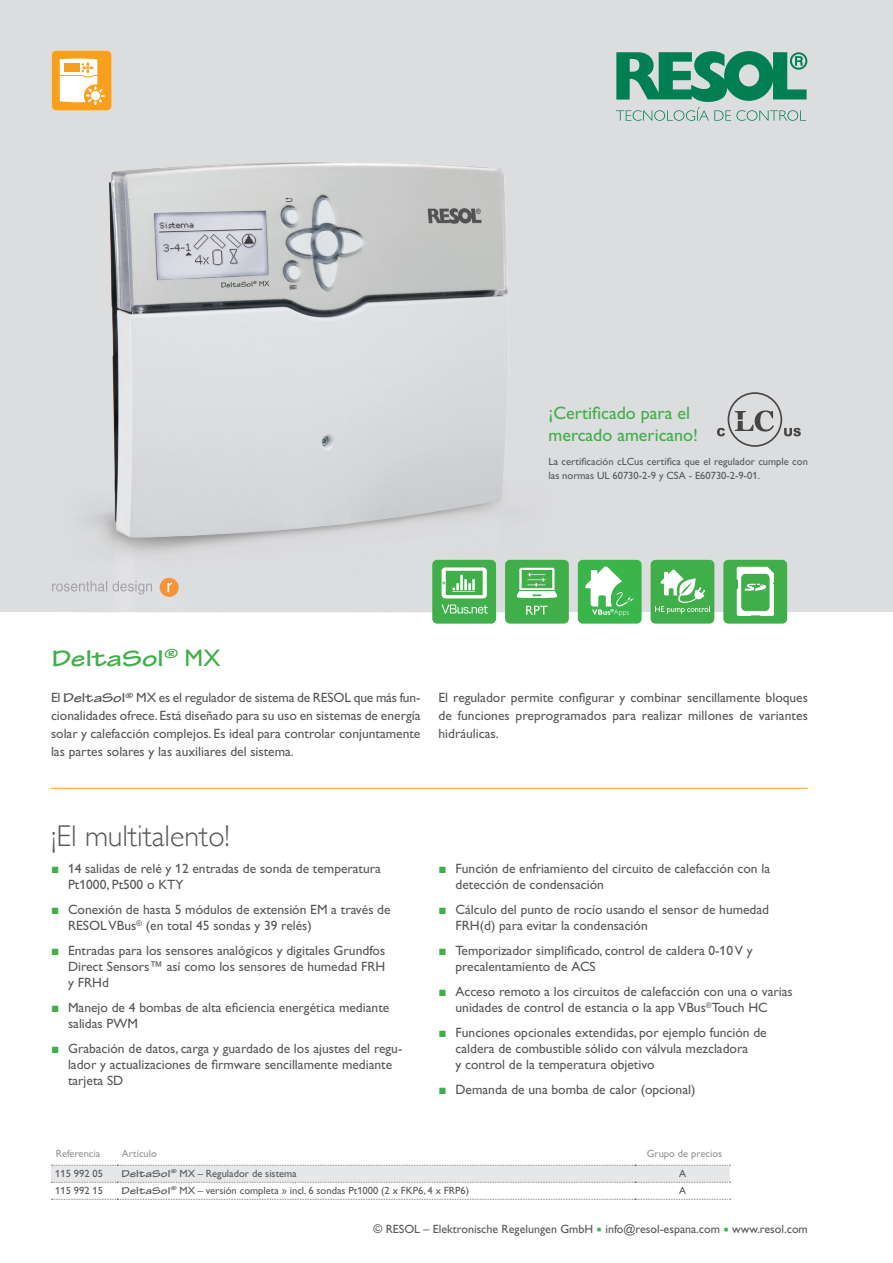
<style>
.page{position:relative;width:893px;height:1263px;background:#fff}
.page>*{position:absolute;margin:0;border:0;box-sizing:border-box;transform-origin:0 0}
.Überschrift_Produktb{font:300 30px "Gill Sans";color:#57585a}
.Überschrift_Produkt{font:700 expanded 24px "Tekton Pro";color:#40ae49}
._12_-_14pt_grün{font:18px/21.6px "Gill Alt One";color:#40ae49}
.Fließtext_9Pt{font:13.5px/16.2px "Gill Alt One";color:#57585a}
.Zusatztext_8PT_Grau{font:12px "Gill Alt One";color:#57585a}
.PL_TEXT{font:10.5px "Gill Alt One";color:#57585a}
.Zusatztext_8PT_Grau-2{font:10.5px/14.4px "Gill Alt One";color:#57585a}
.PB_ÜBERSCHRIFT{font:10.5px "Gill Alt One";color:#939598}
.s1{font-family:"Gill Alt One";font-weight:400;font-stretch:normal}
.s2{font-family:"Tekton Pro";font-weight:700;font-stretch:expanded}
.s3{font-family:"Arial";font-weight:700;color:#40ae49}
.s4{color:#40ae49}
</style>
<div class="page">
<div style="left:0;top:0;width:893px;height:611px;background:#dcdddf"></div>
<img style="left:36px;top:162px;width:539px;height:450px">
<svg style="left:52px;top:51px;width:60px;height:59px"></svg>
<div style="left:651px;top:560px;width:63px;height:64px;background:#40ae49;border-radius:5px"></div>
<svg style="left:655px;top:569px;width:55px;height:45px"></svg>
<svg style="left:578px;top:560px;width:64px;height:64px"></svg>
<div style="left:723px;top:560px;width:64px;height:64px;background:#40ae49;border-radius:5px"></div>
<svg style="left:737px;top:567px;width:37px;height:49px"></svg>
<div style="left:505px;top:560px;width:64px;height:64px;background:#40ae49;border-radius:5px"></div>
<svg style="left:526px;top:606px;width:21px;height:9px"></svg>
<svg style="left:516px;top:568px;width:41px;height:30px"></svg>
<div style="left:432px;top:560px;width:64px;height:64px;background:#40ae49;border-radius:5px"></div>
<svg style="left:442px;top:567px;width:45px;height:31px"></svg>
<hr style="left:460px;top:575px;width:3px;height:15px;background:#fff">
<svg style="left:442px;top:604px;width:46px;height:10px"></svg>
<hr style="left:51px;top:788px;width:757px;height:1px;background:#f89f1c">
<svg style="left:735px;top:410px;width:39px;height:21px"></svg>
<svg style="left:717px;top:428px;width:8px;height:8px"></svg>
<svg style="left:784px;top:428px;width:17px;height:8px"></svg>
<div style="left:728px;top:392px;width:54px;height:55px;border:2px solid #231f20;border-radius:50%"></div>
<svg style="left:51px;top:1164px;width:680px;height:36px"></svg>
<div style="left:160px;top:578px;width:19px;height:19px;background:#f69238;border-radius:50%"></div>
<svg style="left:168px;top:583px;width:4px;height:9px"></svg>
<svg style="left:52px;top:581px;width:100px;height:13px"></svg>
<svg style="left:616px;top:51px;width:191px;height:70px"></svg>
<p class="_12_-_14pt_grün" style="left:549px;top:402px;width:151px">¡Certificado para el mercado americano!</p>
<p class="Zusatztext_8PT_Grau-2" style="left:549px;top:454px;width:261px">La certificación cLCus certifica que el regulador cumple con las normas UL 60730-2-9 y CSA - E60730-2-9-01.</p>
<p class="Überschrift_Produkt" style="left:52px;top:644px;width:170px">DeltaSol<sup>®</sup> <span class="s1">MX</span></p>
<p class="Fließtext_9Pt" style="left:51px;top:688px;width:371px;line-height:18px;text-align:justify">El <span class="s2">DeltaSol</span><sup>®</sup> MX es el regulador de sistema de RESOL que más fun&shy;cionalidades ofrece. Está diseñado para su uso en sistemas de energía solar y calefacción complejos. Es ideal para controlar conjuntamente las partes solares y las auxiliares del sistema.</p>
<p class="Fließtext_9Pt" style="left:438px;top:688px;width:371px;line-height:18px;text-align:justify">El regulador permite configurar y combinar sencillamente bloques de funciones preprogramados para realizar millones de variantes hidráulicas.</p>
<p class="Überschrift_Produktb" style="left:51px;top:813px;width:180px">¡El multitalento!</p>
<p class="Fließtext_9Pt" style="left:68px;top:860px;width:314px;text-indent:-17px"><span class="s3">■</span> 14 salidas de relé y 12 entradas de sonda de temperatura<br>Pt1000, Pt500 o KTY</p>
<p class="Fließtext_9Pt" style="left:68px;top:901px;width:324px;text-indent:-17px"><span class="s3">■</span> Conexión de hasta 5 módulos de extensión EM a través de<br>RESOL VBus<sup>®</sup> (en total 45 sondas y 39 relés)</p>
<p class="Fließtext_9Pt" style="left:68px;top:942px;width:319px;text-align:justify;text-indent:-17px"><span class="s3">■</span> Entradas para los sensores analógicos y digitales Grundfos Direct Sensors™ así como los sensores de humedad FRH y FRHd</p>
<p class="Fließtext_9Pt" style="left:68px;top:999px;width:323px;text-indent:-17px"><span class="s3">■</span> Manejo de 4 bombas de alta eficiencia energética mediante salidas PWM</p>
<p class="Fließtext_9Pt" style="left:68px;top:1040px;width:336px;text-indent:-17px"><span class="s3">■</span> Grabación de datos, carga y guardado de los ajustes del regu&shy;lador y actualizaciones de firmware sencillamente mediante tarjeta SD</p>
<p class="Fließtext_9Pt" style="left:455px;top:860px;width:316px;text-indent:-17px"><span class="s3">■</span> Función de enfriamiento del circuito de calefacción con la detección de condensación</p>
<p class="Fließtext_9Pt" style="left:455px;top:901px;width:315px;text-indent:-17px"><span class="s3">■</span> Cálculo del punto de rocío usando el sensor de humedad<br>FRH(d) para evitar la condensación</p>
<p class="Fließtext_9Pt" style="left:455px;top:942px;width:299px;text-indent:-17px"><span class="s3">■</span> Temporizador simplificado, control de caldera 0-10 V y precalentamiento de ACS</p>
<p class="Fließtext_9Pt" style="left:438px;top:983px;width:356px;text-align:center"><span class="s3">■</span> Acceso remoto a los circuitos de calefacción con una o varias unidades de control de estancia o la app VBus<sup>®</sup>Touch HC</p>
<p class="Fließtext_9Pt" style="left:455px;top:1024px;width:313px;text-indent:-17px"><span class="s3">■</span> Funciones opcionales extendidas, por ejemplo función de caldera de combustible sólido con válvula mezcladora<br>y control de la temperatura objetivo</p>
<p class="Fließtext_9Pt" style="left:438px;top:1081px;width:258px"><span class="s3">■</span> Demanda de una bomba de calor (opcional)</p>
<p class="PB_ÜBERSCHRIFT" style="left:56px;top:1147px;width:46px">Referencia</p>
<p class="PB_ÜBERSCHRIFT" style="left:122px;top:1147px;width:37px">Artículo</p>
<p class="PB_ÜBERSCHRIFT" style="left:647px;top:1147px;width:77px">Grupo de precios</p>
<p class="PL_TEXT" style="left:55px;top:1167px;width:49px">115 992 05</p>
<p class="PL_TEXT" style="left:121px;top:1167px;width:177px"><span class="s2">DeltaSol</span><sup>®</sup> MX – Regulador de sistema</p>
<p class="PL_TEXT" style="left:679px;top:1167px;width:9px">A</p>
<p class="PL_TEXT" style="left:55px;top:1184px;width:49px">115 992 15</p>
<p class="PL_TEXT" style="left:121px;top:1184px;width:349px"><span class="s2">DeltaSol</span><sup>®</sup> MX – versión completa » incl. 6 sondas Pt1000 (2 x FKP6, 4 x FRP6)</p>
<p class="PL_TEXT" style="left:679px;top:1184px;width:9px">A</p>
<p class="Zusatztext_8PT_Grau" style="left:373px;top:1222px;width:436px">© RESOL – Elektronische Regelungen GmbH <span class="s4">▪</span> info@resol-espana.com <span class="s4">▪</span> www.resol.com</p>
</div>
